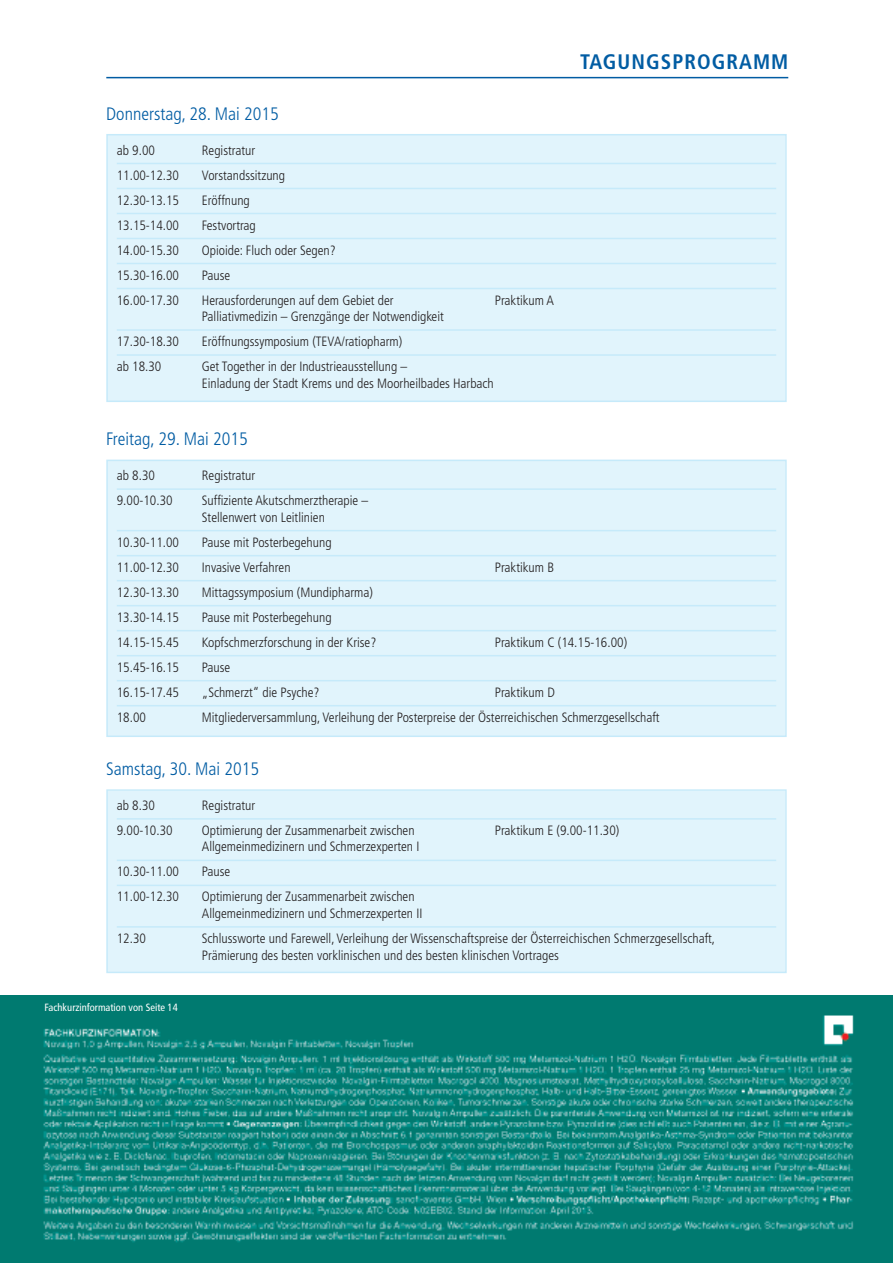
<style>
.page{position:relative;width:893px;height:1263px;background:#fff}
.page>*{position:absolute;margin:0;border:0;box-sizing:border-box;transform-origin:0 0}
.t1{font:700 condensed 21px "Frutiger LT";letter-spacing:.05em;color:#015ca3}
.t2{font:300 condensed 18px "Frutiger LT";color:#015ca3}
.t3{font:300 condensed 13.5px/16.5px "Frutiger LT";color:#231f20}
.t4{font:condensed 10.5px "Frutiger LT";color:#fff}
</style>
<div class="page">
<img style="left:0;top:995px;width:893px;height:268px">
<hr style="left:106px;top:77px;width:682px;height:1px;background:#015ca3">
<div style="left:108px;top:135px;width:677px;height:266px;background:#e1f4fc"></div>
<div style="left:106px;top:134px;width:681px;height:268px;border:2px solid #c6eafa"></div>
<hr style="left:117px;top:163px;width:659px;height:1px;background:#c6eafa">
<hr style="left:117px;top:188px;width:659px;height:1px;background:#c6eafa">
<hr style="left:117px;top:213px;width:659px;height:1px;background:#c6eafa">
<hr style="left:117px;top:238px;width:659px;height:1px;background:#c6eafa">
<hr style="left:117px;top:263px;width:659px;height:1px;background:#c6eafa">
<hr style="left:117px;top:288px;width:659px;height:1px;background:#c6eafa">
<hr style="left:117px;top:329px;width:659px;height:2px;background:#c6eafa">
<hr style="left:117px;top:354px;width:659px;height:2px;background:#c6eafa">
<div style="left:108px;top:461px;width:677px;height:274px;background:#e1f4fc"></div>
<div style="left:106px;top:460px;width:681px;height:277px;border:2px solid #c6eafa"></div>
<hr style="left:117px;top:488px;width:659px;height:2px;background:#c6eafa">
<hr style="left:117px;top:530px;width:659px;height:1px;background:#c6eafa">
<hr style="left:117px;top:555px;width:659px;height:1px;background:#c6eafa">
<hr style="left:117px;top:580px;width:659px;height:1px;background:#c6eafa">
<hr style="left:117px;top:605px;width:659px;height:1px;background:#c6eafa">
<hr style="left:117px;top:630px;width:659px;height:1px;background:#c6eafa">
<hr style="left:117px;top:655px;width:659px;height:1px;background:#c6eafa">
<hr style="left:117px;top:680px;width:659px;height:1px;background:#c6eafa">
<hr style="left:117px;top:705px;width:659px;height:1px;background:#c6eafa">
<div style="left:108px;top:791px;width:677px;height:181px;background:#e1f4fc"></div>
<div style="left:106px;top:789px;width:681px;height:184px;border:2px solid #c6eafa"></div>
<hr style="left:117px;top:818px;width:659px;height:2px;background:#c6eafa">
<hr style="left:117px;top:860px;width:659px;height:1px;background:#c6eafa">
<hr style="left:117px;top:885px;width:659px;height:1px;background:#c6eafa">
<hr style="left:117px;top:926px;width:659px;height:2px;background:#c6eafa">
<h2 class="t2" style="left:106px;top:103px;width:174px">Donnerstag, 28. Mai 2015</h2>
<p class="t3" style="left:117px;top:142px;width:40px">ab 9.00</p>
<p class="t3" style="left:202px;top:142px;width:55px">Registratur</p>
<p class="t3" style="left:117px;top:167px;width:64px">11.00-12.30</p>
<p class="t3" style="left:202px;top:167px;width:85px">Vorstandssitzung</p>
<p class="t3" style="left:117px;top:192px;width:64px">12.30-13.15</p>
<p class="t3" style="left:202px;top:192px;width:50px">Eröffnung</p>
<p class="t3" style="left:117px;top:217px;width:64px">13.15-14.00</p>
<p class="t3" style="left:202px;top:217px;width:56px">Festvortrag</p>
<p class="t3" style="left:117px;top:242px;width:64px">14.00-15.30</p>
<p class="t3" style="left:202px;top:242px;width:136px">Opioide: Fluch oder Segen?</p>
<p class="t3" style="left:117px;top:267px;width:64px">15.30-16.00</p>
<p class="t3" style="left:202px;top:267px;width:30px">Pause</p>
<p class="t3" style="left:117px;top:292px;width:64px">16.00-17.30</p>
<p class="t3" style="left:202px;top:292px;width:193px">Herausforderungen auf dem Gebiet der</p>
<p class="t3" style="left:495px;top:292px;width:61px">Praktikum A</p>
<p class="t3" style="left:202px;top:308px;width:244px">Palliativmedizin – Grenzgänge der Notwendigkeit</p>
<p class="t3" style="left:117px;top:333px;width:64px">17.30-18.30</p>
<p class="t3" style="left:202px;top:333px;width:202px">Eröffnungssymposium (TEVA/ratiopharm)</p>
<p class="t3" style="left:117px;top:358px;width:46px">ab 18.30</p>
<p class="t3" style="left:202px;top:358px;width:293px">Get Together in der Industrieausstellung –<br>Einladung der Stadt Krems und des Moorheilbades Harbach</p>
<h1 class="t1" style="left:580px;top:49px;width:210px">TAGUNGSPROGRAMM</h1>
<h2 class="t2" style="left:106px;top:429px;width:143px">Freitag, 29. Mai 2015</h2>
<p class="t3" style="left:117px;top:467px;width:40px">ab 8.30</p>
<p class="t3" style="left:202px;top:467px;width:55px">Registratur</p>
<p class="t3" style="left:117px;top:492px;width:57px">9.00-10.30</p>
<p class="t3" style="left:202px;top:492px;width:168px">Suffiziente Akutschmerztherapie –<br>Stellenwert von Leitlinien</p>
<p class="t3" style="left:117px;top:534px;width:64px">10.30-11.00</p>
<p class="t3" style="left:202px;top:534px;width:131px">Pause mit Posterbegehung</p>
<p class="t3" style="left:117px;top:559px;width:64px">11.00-12.30</p>
<p class="t3" style="left:202px;top:559px;width:90px">Invasive Verfahren</p>
<p class="t3" style="left:495px;top:559px;width:61px">Praktikum B</p>
<p class="t3" style="left:117px;top:584px;width:64px">12.30-13.30</p>
<p class="t3" style="left:202px;top:584px;width:173px">Mittagssymposium (Mundipharma)</p>
<p class="t3" style="left:117px;top:609px;width:64px">13.30-14.15</p>
<p class="t3" style="left:202px;top:609px;width:131px">Pause mit Posterbegehung</p>
<p class="t3" style="left:117px;top:634px;width:64px">14.15-15.45</p>
<p class="t3" style="left:202px;top:634px;width:176px">Kopfschmerzforschung in der Krise?</p>
<p class="t3" style="left:495px;top:634px;width:134px">Praktikum C (14.15-16.00)</p>
<p class="t3" style="left:117px;top:659px;width:64px">15.45-16.15</p>
<p class="t3" style="left:202px;top:659px;width:30px">Pause</p>
<p class="t3" style="left:117px;top:684px;width:64px">16.15-17.45</p>
<p class="t3" style="left:202px;top:684px;width:119px">„Schmerzt“ die Psyche?</p>
<p class="t3" style="left:495px;top:684px;width:62px">Praktikum D</p>
<p class="t3" style="left:117px;top:709px;width:31px">18.00</p>
<p class="t3" style="left:202px;top:709px;width:459px">Mitgliederversammlung, Verleihung der Posterpreise der Österreichischen Schmerzgesellschaft</p>
<h2 class="t2" style="left:106px;top:759px;width:154px">Samstag, 30. Mai 2015</h2>
<p class="t3" style="left:117px;top:797px;width:40px">ab 8.30</p>
<p class="t3" style="left:202px;top:797px;width:55px">Registratur</p>
<p class="t3" style="left:117px;top:822px;width:57px">9.00-10.30</p>
<p class="t3" style="left:202px;top:822px;width:214px">Optimierung der Zusammenarbeit zwischen</p>
<p class="t3" style="left:495px;top:822px;width:126px">Praktikum E (9.00-11.30)</p>
<p class="t3" style="left:202px;top:839px;width:219px">Allgemeinmedizinern und Schmerzexperten I</p>
<p class="t3" style="left:117px;top:864px;width:64px">10.30-11.00</p>
<p class="t3" style="left:202px;top:864px;width:30px">Pause</p>
<p class="t3" style="left:117px;top:889px;width:64px">11.00-12.30</p>
<p class="t3" style="left:202px;top:889px;width:222px">Optimierung der Zusammenarbeit zwischen<br>Allgemeinmedizinern und Schmerzexperten II</p>
<p class="t3" style="left:117px;top:930px;width:31px">12.30</p>
<p class="t3" style="left:202px;top:930px;width:515px">Schlussworte und Farewell, Verleihung der Wissenschaftspreise der Österreichischen Schmerzgesellschaft,<br>Prämierung des besten vorklinischen und des besten klinischen Vortrages</p>
<p class="t4" style="left:45px;top:1002px;width:135px">Fachkurzinformation von Seite 14</p>
</div>
